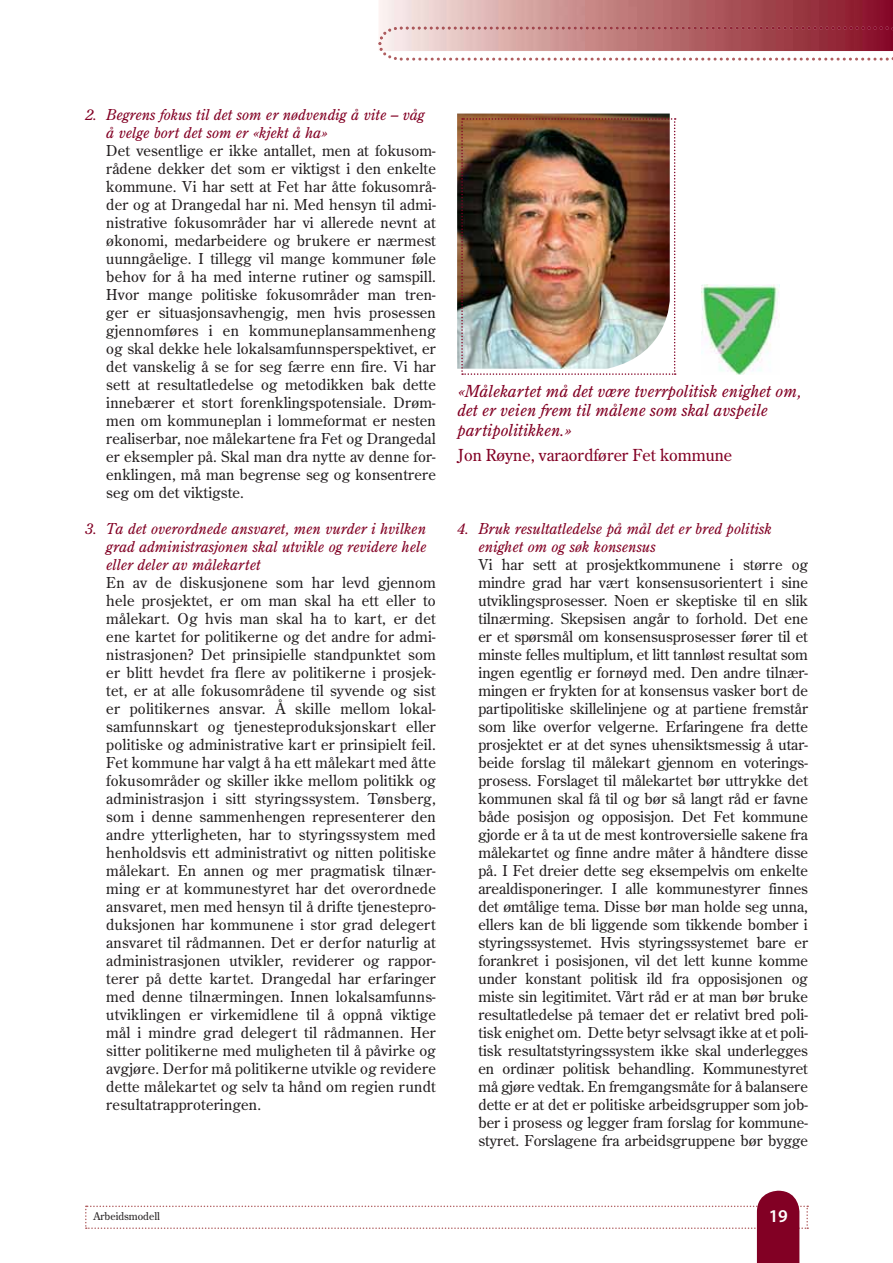
<style>
.page{position:relative;width:893px;height:1263px;background:#fff}
.page>*{position:absolute;margin:0;border:0;box-sizing:border-box;transform-origin:0 0}
.t1{font:italic 16.5px/19.5px "Dep Century Old Style";color:#820024}
.t2{font:16.5px "Dep Century Old Style";color:#820024}
.t3{font:15px/18px "Dep Century Old Style";letter-spacing:.01em;color:#231f20;text-align:justify}
.t4{font:italic 15px/18px "Dep Century Old Style";color:#820024}
.t5{font:10.5px "Dep Century Old Style";color:#231f20}
</style>
<div class="page">
<img style="left:379px;top:0;width:514px;height:27px">
<svg style="left:379px;top:45px;width:514px;height:16px"></svg>
<img style="left:378px;top:27px;width:515px;height:18px">
<img style="left:457px;top:114px;width:213px;height:255px">
<img style="left:461px;top:118px;width:215px;height:257px">
<img style="left:701px;top:285px;width:78px;height:90px">
<svg style="left:85px;top:1191px;width:723px;height:72px"></svg>
<p class="t4" style="left:106px;top:106px;width:320px;text-indent:-21px">2. Begrens fokus til det som er nødvendig å vite – våg å velge bort det som er «kjekt å ha»</p>
<p class="t3" style="left:106px;top:142px;width:331px">Det vesentlige er ikke antallet, men at fokusom&shy;rådene dekker det som er viktigst i den enkelte kommune. Vi har sett at Fet har åtte fokusområ&shy;der og at Drangedal har ni. Med hensyn til admi&shy;nistrative fokusområder har vi allerede nevnt at økonomi, medarbeidere og brukere er nærmest uunngåelige. I tillegg vil mange kommuner føle behov for å ha med interne rutiner og samspill.<br>Hvor mange politiske fokusområder man tren&shy;ger er situasjonsavhengig, men hvis prosessen gjennomføres i en kommuneplansammenheng og skal dekke hele lokalsamfunnsperspektivet, er det vanskelig å se for seg færre enn fire. Vi har sett at resultatledelse og metodikken bak dette innebærer et stort forenklingspotensiale. Drøm&shy;men om kommuneplan i lommeformat er nesten realiserbar, noe målekartene fra Fet og Drangedal er eksempler på. Skal man dra nytte av denne for&shy;enklingen, må man begrense seg og konsentrere seg om det viktigste.</p>
<p class="t4" style="left:106px;top:520px;width:322px;text-align:justify;text-indent:-21px">3. Ta det overordnede ansvaret, men vurder i hvilken grad administrasjonen skal utvikle og revidere hele eller deler av målekartet</p>
<p class="t3" style="left:106px;top:574px;width:331px">En av de diskusjonene som har levd gjennom hele prosjektet, er om man skal ha ett eller to målekart. Og hvis man skal ha to kart, er det ene kartet for politikerne og det andre for admi&shy;nistrasjonen? Det prinsipielle standpunktet som er blitt hevdet fra flere av politikerne i prosjek&shy;tet, er at alle fokusområdene til syvende og sist er politikernes ansvar. Å skille mellom lokal&shy;samfunnskart og tjenesteproduksjonskart eller politiske og administrative kart er prinsipielt feil.<br>Fet kommune har valgt å ha ett målekart med åtte fokusområder og skiller ikke mellom politikk og administrasjon i sitt styringssystem. Tønsberg, som i denne sammenhengen representerer den andre ytterligheten, har to styringssystem med henholdsvis ett administrativt og nitten politiske målekart. En annen og mer pragmatisk tilnær&shy;ming er at kommunestyret har det overordnede ansvaret, men med hensyn til å drifte tjenestepro&shy;duksjonen har kommunene i stor grad delegert ansvaret til rådmannen. Det er derfor naturlig at administrasjonen utvikler, reviderer og rappor&shy;terer på dette kartet. Drangedal har erfaringer med denne tilnærmingen. Innen lokalsamfunns&shy;utviklingen er virkemidlene til å oppnå viktige mål i mindre grad delegert til rådmannen. Her sitter politikerne med muligheten til å påvirke og avgjøre. Derfor må politikerne utvikle og revidere dette målekartet og selv ta hånd om regien rundt resultatrapproteringen.</p>
<p class="t1" style="left:457px;top:382px;width:345px">«Målekartet må det være tverrpolitisk enighet om, det er veien frem til målene som skal avspeile partipolitikken.»</p>
<p class="t2" style="left:457px;top:447px;width:276px">Jon Røyne, varaordfører Fet kommune</p>
<p class="t4" style="left:478px;top:520px;width:295px;text-indent:-21px">4. Bruk resultatledelse på mål det er bred politisk enighet om og søk konsensus</p>
<p class="t3" style="left:478px;top:556px;width:331px">Vi har sett at prosjektkommunene i større og mindre grad har vært konsensusorientert i sine utviklingsprosesser. Noen er skeptiske til en slik tilnærming. Skepsisen angår to forhold. Det ene er et spørsmål om konsensusprosesser fører til et minste felles multiplum, et litt tannløst resultat som ingen egentlig er fornøyd med. Den andre tilnær&shy;mingen er frykten for at konsensus vasker bort de partipolitiske skillelinjene og at partiene fremstår som like overfor velgerne. Erfaringene fra dette prosjektet er at det synes uhensiktsmessig å utar&shy;beide forslag til målekart gjennom en voterings&shy;prosess. Forslaget til målekartet bør uttrykke det kommunen skal få til og bør så langt råd er favne både posisjon og opposisjon. Det Fet kommune gjorde er å ta ut de mest kontroversielle sakene fra målekartet og finne andre måter å håndtere disse på. I Fet dreier dette seg eksempelvis om enkelte arealdisponeringer. I alle kommunestyrer finnes det ømtålige tema. Disse bør man holde seg unna, ellers kan de bli liggende som tikkende bomber i styringssystemet. Hvis styringssystemet bare er forankret i posisjonen, vil det lett kunne komme under konstant politisk ild fra opposisjonen og miste sin legitimitet. Vårt råd er at man bør bruke resultatledelse på temaer det er relativt bred poli&shy;tisk enighet om. Dette betyr selvsagt ikke at et poli&shy;tisk resultatstyringssystem ikke skal underlegges en ordinær politisk behandling. Kommunestyret må gjøre vedtak. En fremgangsmåte for å balansere dette er at det er politiske arbeidsgrupper som job&shy;ber i prosess og legger fram forslag for kommune&shy;styret. Forslagene fra arbeidsgruppene bør bygge</p>
<p class="t5" style="left:94px;top:1211px;width:68px">Arbeidsmodell</p>
</div>
